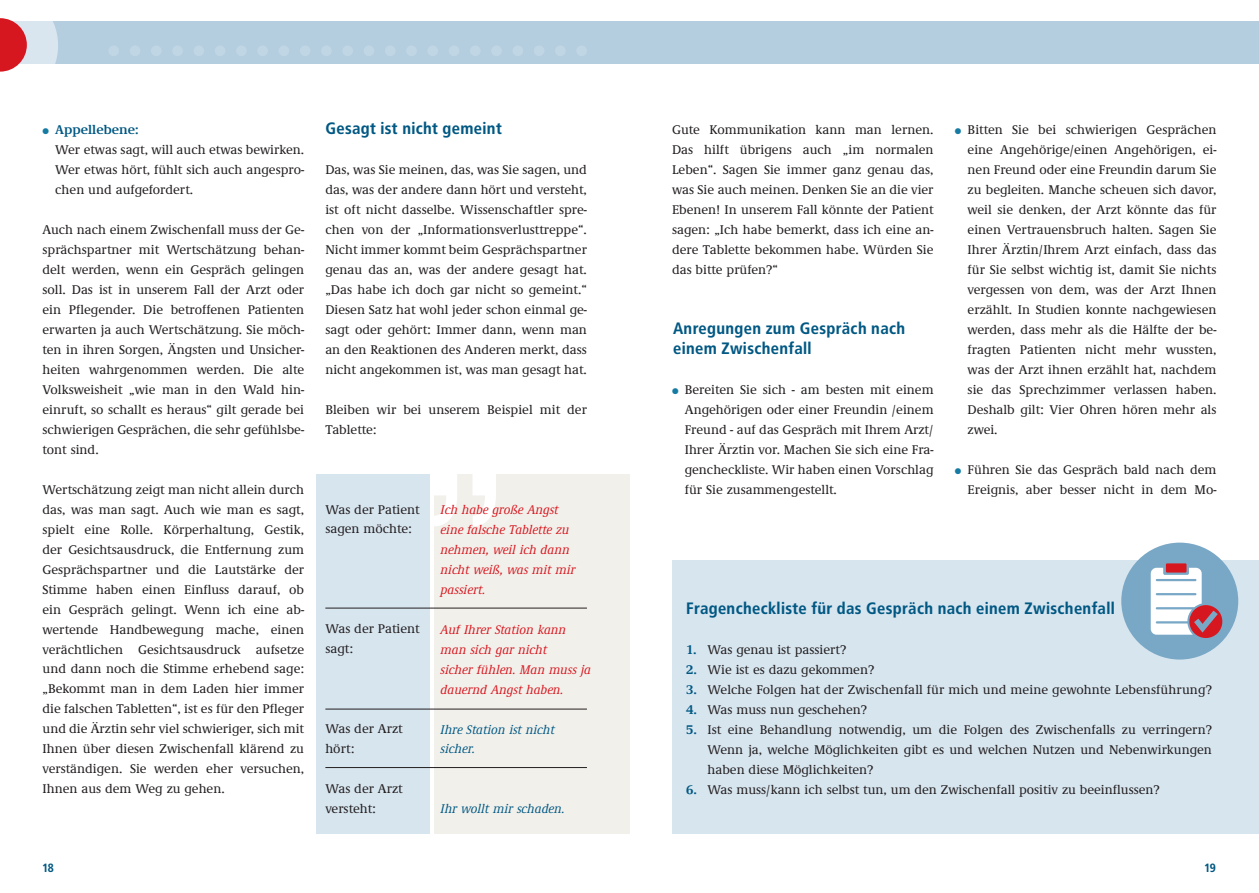
<style>
.page{position:relative;width:1259px;height:893px;background:#fff}
.page>*{position:absolute;margin:0;border:0;box-sizing:border-box;transform-origin:0 0}
._1_Headline{font:211.5px "Helvetica Neue";color:#fff}
._1_Headline-2{font:700 16.5px/19.8px "Transit";color:#005883}
.Copy{font:700 16.5px "Transit";color:#005883}
._3_Aufzählung{font:500 13.05px/20px "Demos EF";color:#231f20;text-align:justify}
.Copy-2{font:500 13.05px/20px "Demos EF";color:#231f20;text-align:justify}
._3_Aufzählung-2{font:italic 500 13.05px/20px "Demos EF";color:#d7171f}
.Blaue_Aufzählung{font:500 13.05px/20px "Demos EF";color:#231f20;text-align:justify}
._3_Aufzählung-3{font:italic 500 13.05px/20px "Demos EF";color:#005883}
.t1{font:600 13.05px "Demos EF";color:#005883}
.t2{font:700 12px "Transit";color:#005883}
.s1{color:#167ba3}
.s2{font-weight:600;color:#005883}
</style>
<div class="page">
<div style="left:0;top:21px;width:629px;height:43px;background:#b4cee0"></div>
<div style="left:629px;top:21px;width:630px;height:43px;background:#b4cee0"></div>
<div style="left:108px;top:45px;width:11px;height:11px;background:#c1d6e5;border-radius:50%"></div>
<div style="left:130px;top:45px;width:10px;height:11px;background:#c1d6e5;border-radius:50%"></div>
<div style="left:151px;top:45px;width:11px;height:11px;background:#c1d6e5;border-radius:50%"></div>
<div style="left:172px;top:45px;width:11px;height:11px;background:#c1d6e5;border-radius:50%"></div>
<div style="left:193px;top:45px;width:11px;height:11px;background:#c1d6e5;border-radius:50%"></div>
<div style="left:215px;top:45px;width:10px;height:11px;background:#c1d6e5;border-radius:50%"></div>
<div style="left:236px;top:45px;width:11px;height:11px;background:#c1d6e5;border-radius:50%"></div>
<div style="left:257px;top:45px;width:11px;height:11px;background:#c1d6e5;border-radius:50%"></div>
<div style="left:279px;top:45px;width:10px;height:11px;background:#c1d6e5;border-radius:50%"></div>
<div style="left:300px;top:45px;width:10px;height:11px;background:#c1d6e5;border-radius:50%"></div>
<div style="left:321px;top:45px;width:11px;height:11px;background:#c1d6e5;border-radius:50%"></div>
<div style="left:342px;top:45px;width:11px;height:11px;background:#c1d6e5;border-radius:50%"></div>
<div style="left:364px;top:45px;width:10px;height:11px;background:#c1d6e5;border-radius:50%"></div>
<div style="left:385px;top:45px;width:10px;height:11px;background:#c1d6e5;border-radius:50%"></div>
<div style="left:406px;top:45px;width:11px;height:11px;background:#c1d6e5;border-radius:50%"></div>
<div style="left:427px;top:45px;width:11px;height:11px;background:#c1d6e5;border-radius:50%"></div>
<div style="left:449px;top:45px;width:10px;height:11px;background:#c1d6e5;border-radius:50%"></div>
<div style="left:470px;top:45px;width:10px;height:11px;background:#c1d6e5;border-radius:50%"></div>
<div style="left:491px;top:45px;width:11px;height:11px;background:#c1d6e5;border-radius:50%"></div>
<div style="left:512px;top:45px;width:11px;height:11px;background:#c1d6e5;border-radius:50%"></div>
<div style="left:534px;top:45px;width:10px;height:11px;background:#c1d6e5;border-radius:50%"></div>
<div style="left:555px;top:45px;width:11px;height:11px;background:#c1d6e5;border-radius:50%"></div>
<div style="left:576px;top:45px;width:11px;height:11px;background:#c1d6e5;border-radius:50%"></div>
<svg style="left:0;top:18px;width:58px;height:54px"></svg>
<div style="left:316px;top:474px;width:114px;height:359px;background:#d7e5ef"></div>
<div style="left:434px;top:474px;width:195px;height:359px;background:#f2f0eb"></div>
<hr style="left:325px;top:608px;width:262px;height:1px;background:#231f20">
<hr style="left:325px;top:709px;width:262px;height:1px;background:#231f20">
<hr style="left:325px;top:767px;width:262px;height:1px;background:#231f20">
<div style="left:672px;top:560px;width:587px;height:273px;background:#d7e5ef"></div>
<div style="left:1121px;top:543px;width:117px;height:116px;background:#79a8c6;border-radius:50%"></div>
<svg style="left:1150px;top:568px;width:74px;height:72px"></svg>
<div style="left:1166px;top:563px;width:20px;height:10px;background:#d7171f"></div>
<p class="t1" style="left:43px;top:122px;width:98px"><span class="s1">●</span> Appellebene:</p>
<p class="Blaue_Aufzählung" style="left:55px;top:140px;width:250px">Wer etwas sagt, will auch etwas bewirken.<br>Wer etwas hört, fühlt sich auch angespro&shy;chen und aufgefordert.</p>
<p class="_3_Aufzählung" style="left:43px;top:220px;width:263px">Auch nach einem Zwischenfall muss der Ge&shy;sprächspartner mit Wertschätzung behan&shy;delt werden, wenn ein Gespräch gelingen soll. Das ist in unserem Fall der Arzt oder ein Pflegender. Die betroffenen Patienten erwarten ja auch Wertschätzung. Sie möch&shy;ten in ihren Sorgen, Ängsten und Unsicher&shy;heiten wahrgenommen werden. Die alte Volksweisheit „wie man in den Wald hin&shy;einruft, so schallt es heraus“ gilt gerade bei schwierigen Gesprächen, die sehr gefühlsbe&shy;tont sind.</p>
<p class="_3_Aufzählung" style="left:43px;top:480px;width:263px">Wertschätzung zeigt man nicht allein durch das, was man sagt. Auch wie man es sagt, spielt eine Rolle. Körperhaltung, Gestik, der Gesichtsausdruck, die Entfernung zum Gesprächspartner und die Lautstärke der Stimme haben einen Einfluss darauf, ob ein Gespräch gelingt. Wenn ich eine ab&shy;wertende Handbewegung mache, einen verächtlichen Gesichtsausdruck aufsetze und dann noch die Stimme erhebend sage: „Bekommt man in dem Laden hier immer die falschen Tabletten“, ist es für den Pfleger und die Ärztin sehr viel schwieriger, sich mit Ihnen über diesen Zwischenfall klärend zu verständigen. Sie werden eher versuchen, Ihnen aus dem Weg zu gehen.</p>
<p class="_1_Headline-2" style="left:325px;top:118px;width:178px">Gesagt ist nicht gemeint</p>
<p class="_3_Aufzählung" style="left:325px;top:160px;width:263px">Das, was Sie meinen, das, was Sie sagen, und das, was der andere dann hört und versteht, ist oft nicht dasselbe. Wissenschaftler spre&shy;chen von der „Informationsverlusttreppe“.<br>Nicht immer kommt beim Gesprächspartner genau das an, was der andere gesagt hat. „Das habe ich doch gar nicht so gemeint.“ Diesen Satz hat wohl jeder schon einmal ge&shy;sagt oder gehört: Immer dann, wenn man an den Reaktionen des Anderen merkt, dass nicht angekommen ist, was man gesagt hat.</p>
<p class="_3_Aufzählung" style="left:325px;top:400px;width:263px">Bleiben wir bei unserem Beispiel mit der<br>Tablette:</p>
<p class="_3_Aufzählung" style="left:325px;top:500px;width:96px">Was der Patient sagen möchte:</p>
<p class="_3_Aufzählung" style="left:325px;top:619px;width:96px">Was der Patient sagt:</p>
<p class="_3_Aufzählung" style="left:325px;top:719px;width:79px">Was der Arzt hört:</p>
<p class="_3_Aufzählung" style="left:325px;top:779px;width:79px">Was der Arzt versteht:</p>
<p class="_1_Headline" style="left:420px;top:268px;width:92px">„</p>
<p class="_3_Aufzählung-2" style="left:441px;top:500px;width:136px">Ich habe große Angst eine falsche Tablette zu nehmen, weil ich dann nicht weiß, was mit mir passiert.</p>
<p class="_3_Aufzählung-2" style="left:441px;top:620px;width:127px">Auf Ihrer Station kann man sich gar nicht</p>
<p class="_3_Aufzählung-2" style="left:441px;top:660px;width:152px">sicher fühlen. Man muss ja dauernd Angst haben.</p>
<p class="_3_Aufzählung-3" style="left:441px;top:720px;width:115px">Ihre Station ist nicht sicher.</p>
<p class="_3_Aufzählung-3" style="left:441px;top:799px;width:126px">Ihr wollt mir schaden.</p>
<p class="_3_Aufzählung" style="left:672px;top:120px;width:263px">Gute Kommunikation kann man lernen.<br>Das hilft übrigens auch „im normalen Leben“. Sagen Sie immer ganz genau das, was Sie auch meinen. Denken Sie an die vier Ebenen! In unserem Fall könnte der Patient sagen: „Ich habe bemerkt, dass ich eine an&shy;dere Tablette bekommen habe. Würden Sie das bitte prüfen?“</p>
<p class="_1_Headline-2" style="left:673px;top:318px;width:234px">Anregungen zum Gespräch nach einem Zwischenfall</p>
<p class="_3_Aufzählung" style="left:685px;top:380px;width:250px;text-indent:-13px"><span class="s1">●</span> Bereiten Sie sich - am besten mit einem Angehörigen oder einer Freundin /einem Freund - auf das Gespräch mit Ihrem Arzt/ Ihrer Ärztin vor. Machen Sie sich eine Fra&shy;gencheckliste. Wir haben einen Vorschlag für Sie zusammengestellt.</p>
<p class="_3_Aufzählung" style="left:967px;top:120px;width:250px;text-indent:-13px"><span class="s1">●</span> Bitten Sie bei schwierigen Gesprächen eine Angehörige/einen Angehörigen, ei&shy;nen Freund oder eine Freundin darum Sie zu begleiten. Manche scheuen sich davor, weil sie denken, der Arzt könnte das für einen Vertrauensbruch halten. Sagen Sie Ihrer Ärztin/Ihrem Arzt einfach, dass das für Sie selbst wichtig ist, damit Sie nichts vergessen von dem, was der Arzt Ihnen erzählt. In Studien konnte nachgewiesen werden, dass mehr als die Hälfte der be&shy;fragten Patienten nicht mehr wussten, was der Arzt ihnen erzählt hat, nachdem sie das Sprechzimmer verlassen haben.<br>Deshalb gilt: Vier Ohren hören mehr als zwei.</p>
<p class="_3_Aufzählung" style="left:955px;top:460px;width:263px;text-align:right"><span class="s1">●</span> Führen Sie das Gespräch bald nach dem<br>Ereignis, aber besser nicht in dem Mo-</p>
<p class="Copy" style="left:686px;top:598px;width:430px">Fragencheckliste für das Gespräch nach einem Zwischenfall</p>
<p class="Copy-2" style="left:686px;top:640px;width:162px"><span class="s2">1.</span> Was genau ist passiert?</p>
<p class="Copy-2" style="left:686px;top:660px;width:189px"><span class="s2">2.</span> Wie ist es dazu gekommen?</p>
<p class="Copy-2" style="left:686px;top:680px;width:527px"><span class="s2">3.</span> Welche Folgen hat der Zwischenfall für mich und meine gewohnte Lebensführung?</p>
<p class="Copy-2" style="left:686px;top:700px;width:182px"><span class="s2">4.</span> Was muss nun geschehen?</p>
<p class="Copy-2" style="left:707px;top:720px;width:506px;text-indent:-21px"><span class="s2">5.</span> Ist eine Behandlung notwendig, um die Folgen des Zwischenfalls zu verringern?<br>Wenn ja, welche Möglichkeiten gibt es und welchen Nutzen und Nebenwirkungen haben diese Möglichkeiten?</p>
<p class="Copy-2" style="left:686px;top:780px;width:475px"><span class="s2">6.</span> Was muss/kann ich selbst tun, um den Zwischenfall positiv zu beeinflussen?</p>
<p class="t2" style="left:43px;top:861px;width:13px">18</p>
<p class="t2" style="left:1204px;top:861px;width:13px">19</p>
</div>
